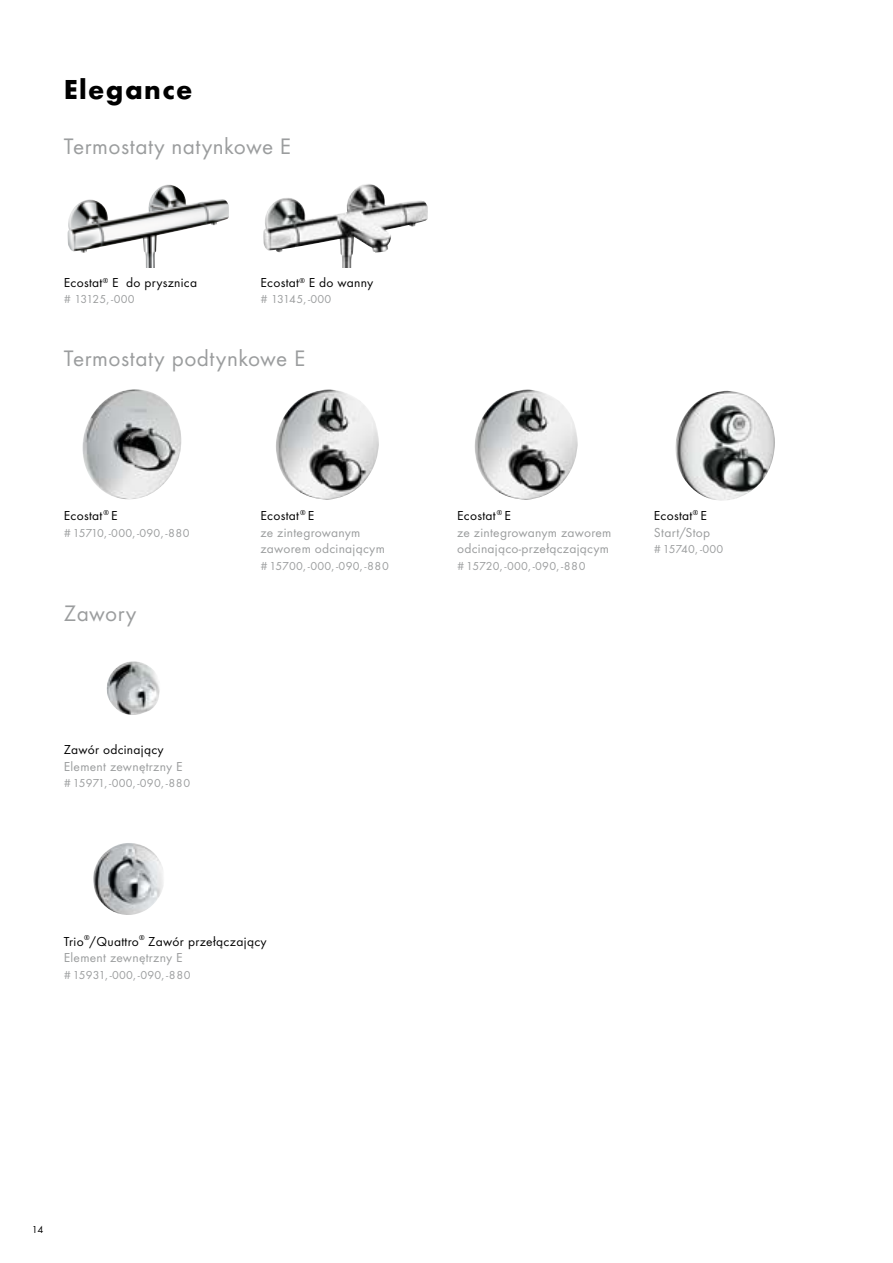
<style>
.page{position:relative;width:893px;height:1263px;background:#fff}
.page>*{position:absolute;margin:0;border:0;box-sizing:border-box;transform-origin:0 0}
.t1{font:700 28.5px "Futura TOT";letter-spacing:.05em;color:#000}
.t2{font:23.25px "Futura TOT Boo";letter-spacing:.02em;color:#9b9d9e}
.t3{font:13.5px/16.5px "Futura TOT Boo";letter-spacing:.02em;color:#9b9d9e}
.t4{font:13.5px/16.5px "Futura TOT Boo";letter-spacing:.02em;color:#000}
.t5{font:12px "Futura TOT Boo";letter-spacing:.02em;color:#9b9d9e}
.t6{font:12px "Futura TOT Boo";letter-spacing:-.02em;color:#9b9d9e}
.t7{font:12px "Futura TOT Boo";letter-spacing:-.015em;color:#9b9d9e}
.t8{font:10.5px "Futura TOT Boo";color:#000}
.s1{color:#000}
.s2{color:#9b9d9e}
</style>
<div class="page">
<img style="left:106px;top:661px;width:54px;height:54px">
<img style="left:93px;top:843px;width:70px;height:72px">
<img style="left:82px;top:389px;width:99px;height:110px">
<img style="left:474px;top:389px;width:104px;height:111px">
<img style="left:276px;top:389px;width:103px;height:111px">
<img style="left:67px;top:184px;width:162px;height:84px">
<img style="left:263px;top:184px;width:165px;height:84px">
<img style="left:675px;top:390px;width:100px;height:111px">
<h1 class="t1" style="left:64px;top:72px;width:130px">Elegance</h1>
<h2 class="t2" style="left:64px;top:132px;width:229px">Termostaty natynkowe E</h2>
<p class="t4" style="left:64px;top:274px;width:135px">Ecostat<sup>®</sup> E do prysznica</p>
<p class="t6" style="left:64px;top:292px;width:72px"># 13125, -000</p>
<p class="t4" style="left:260px;top:274px;width:114px">Ecostat<sup>®</sup> E do wanny</p>
<p class="t7" style="left:260px;top:292px;width:72px"># 13145, -000</p>
<h2 class="t2" style="left:64px;top:345px;width:243px">Termostaty podtynkowe E</h2>
<p class="t4" style="left:64px;top:508px;width:55px">Ecostat<sup>®</sup> E</p>
<p class="t5" style="left:64px;top:526px;width:127px"># 15710, -000, -090, -880</p>
<h2 class="t2" style="left:64px;top:600px;width:74px">Zawory</h2>
<p class="t4" style="left:64px;top:741px;width:101px">Zawór odcinający</p>
<p class="t3" style="left:64px;top:758px;width:120px">Element zewnętrzny E</p>
<p class="t5" style="left:64px;top:776px;width:128px"># 15971, -000, -090, -880</p>
<p class="t3" style="left:260px;top:508px;width:126px"><span class="s1">Ecostat</span><sup>®</sup> <span class="s1">E<br></span>ze zintegrowanym zaworem odcinającym</p>
<p class="t5" style="left:260px;top:559px;width:130px"># 15700, -000, -090, -880</p>
<p class="t4" style="left:64px;top:933px;width:205px">Trio<sup>®</sup>/Quattro<sup>®</sup> Zawór przełączający<br><span class="s2">Element zewnętrzny E</span></p>
<p class="t5" style="left:64px;top:967px;width:128px"># 15931, -000, -090, -880</p>
<p class="t3" style="left:457px;top:508px;width:156px"><span class="s1">Ecostat</span><sup>®</sup> <span class="s1">E<br></span>ze zintegrowanym zaworem odcinająco-przełączającym</p>
<p class="t5" style="left:457px;top:559px;width:130px"># 15720, -000, -090, -880</p>
<p class="t3" style="left:654px;top:508px;width:58px"><span class="s1">Ecostat</span><sup>®</sup> <span class="s1">E<br></span>Start/Stop</p>
<p class="t5" style="left:654px;top:542px;width:71px"># 15740, -000</p>
<p class="t8" style="left:32px;top:1223px;width:13px">14</p>
</div>
